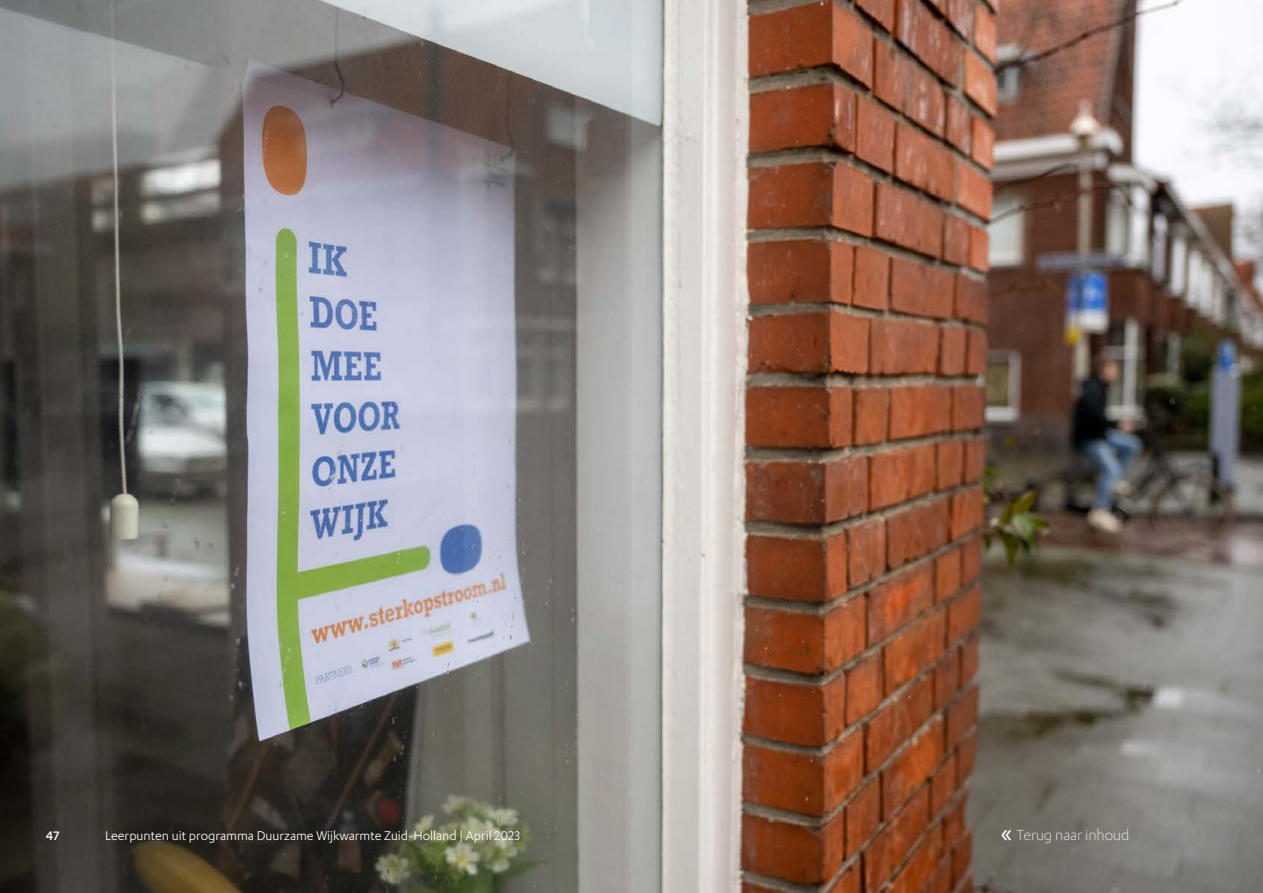
<style>
.page{position:relative;width:1263px;height:893px;background:#fff}
.page>*{position:absolute;margin:0;border:0;box-sizing:border-box;transform-origin:0 0}
.t1{font:300 16.5px "Karbon";color:#fff}
.t2{font:14.25px "Karbon";color:#fff}
.t3{font:500 14.25px "Karbon";color:#fff}
.s1{font-weight:400;font-size:30px}
</style>
<div class="page">
<img style="left:0;top:0;width:1263px;height:893px">
<p class="t3" style="left:46px;top:828px;width:15px">47</p>
<p class="t2" style="left:105px;top:828px;width:416px">Leerpunten uit programma Duurzame Wijkwarmte Zuid-Holland | April 2023</p>
<p class="t1" style="left:1000px;top:826px;width:131px"><span class="s1">«</span> Terug naar inhoud</p>
</div>
